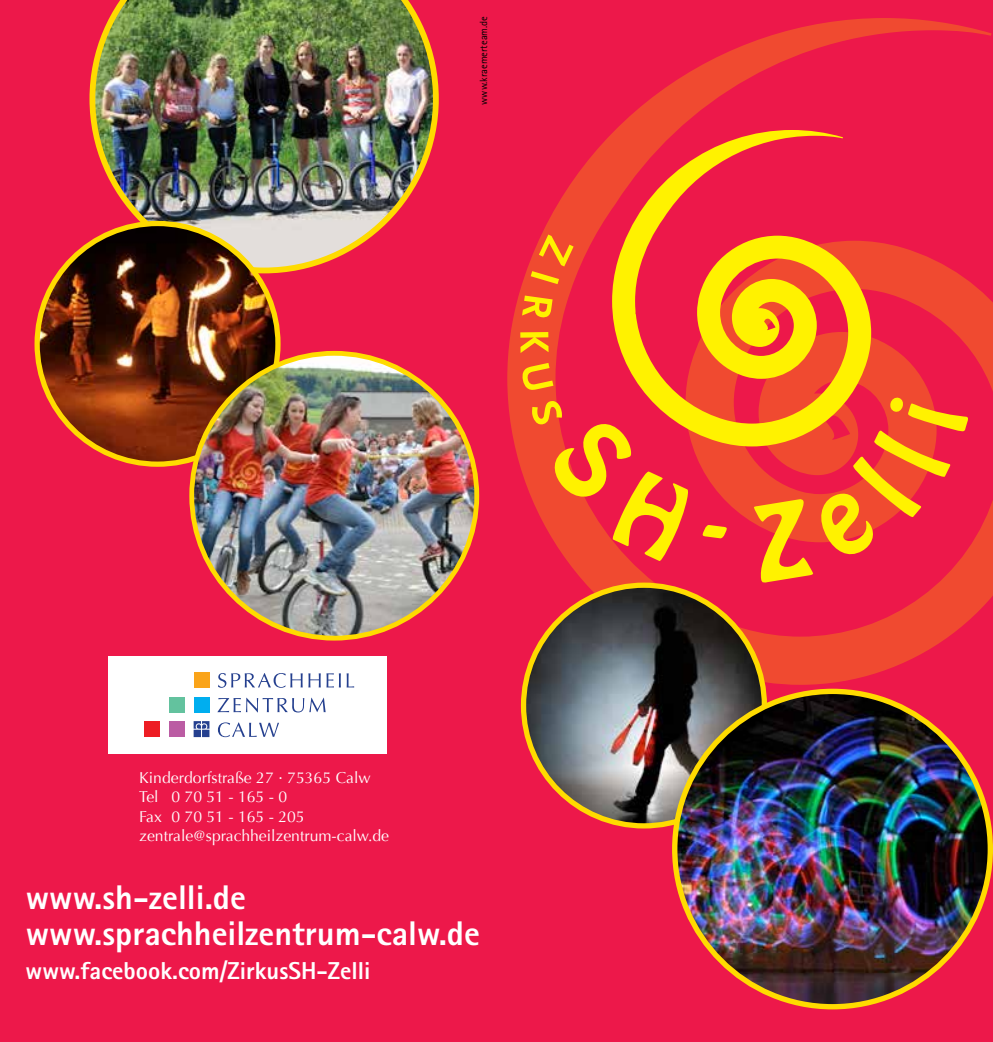
<style>
.page{position:relative;width:993px;height:1042px;background:#fff}
.page>*{position:absolute;margin:0;border:0;box-sizing:border-box;transform-origin:0 0}
.t1{font:800 34.3px/36.4px "Agfa Rotis Sans Serif";color:#fff}
.t2{font:800 24.5px "Agfa Rotis Sans Serif";color:#fff}
.t3{font:15.75px/19.2px "Optima";color:#fff}
.t4{font:10.5px "Agfa Rotis Sans Serif";color:#000}
</style>
<div class="page">
<div style="left:0;top:0;width:992px;height:1042px;background:#ed184a"></div>
<svg style="left:507px;top:18px;width:485px;height:667px"></svg>
<svg style="left:612px;top:130px;width:258px;height:267px"></svg>
<svg style="left:520px;top:234px;width:53px;height:191px"></svg>
<svg style="left:550px;top:397px;width:417px;height:185px"></svg>
<img style="left:89px;top:0;width:349px;height:273px">
<div style="left:108px;top:656px;width:279px;height:97px;background:#fff"></div>
<svg style="left:218px;top:673px;width:84px;height:15px"></svg>
<svg style="left:308px;top:673px;width:12px;height:14px"></svg>
<svg style="left:326px;top:673px;width:28px;height:14px"></svg>
<svg style="left:217px;top:698px;width:108px;height:14px"></svg>
<svg style="left:218px;top:722px;width:61px;height:15px"></svg>
<div style="left:193px;top:672px;width:16px;height:16px;background:#faa41a"></div>
<div style="left:193px;top:696px;width:16px;height:16px;background:#00aeef"></div>
<div style="left:169px;top:696px;width:16px;height:16px;background:#63c29e"></div>
<div style="left:169px;top:721px;width:16px;height:16px;background:#bb5ca3"></div>
<div style="left:144px;top:721px;width:16px;height:16px;background:#ed1d24"></div>
<svg style="left:193px;top:721px;width:16px;height:16px"></svg>
<img style="left:523px;top:585px;width:241px;height:241px;border-radius:120px">
<img style="left:37px;top:223px;width:241px;height:241px;border-radius:120px">
<img style="left:192px;top:353px;width:284px;height:285px;border-radius:142px">
<img style="left:674px;top:691px;width:315px;height:316px;border-radius:158px">
<p class="t4" style="left:477px;top:105px;width:90px;rotate:-90deg">www.kraemerteam.de</p>
<p class="t3" style="left:139px;top:768px;width:251px">Kinderdorfstraße 27 · 75365 Calw<br>Tel 0 70 51 - 165 - 0<br>Fax 0 70 51 - 165 - 205 zentrale@sprachheilzentrum-calw.de</p>
<h1 class="t1" style="left:26px;top:878px;width:455px">www.sh-zelli.de www.sprachheilzentrum-calw.de</h1>
<h2 class="t2" style="left:26px;top:955px;width:346px">www.facebook.com/ZirkusSH-Zelli</h2>
</div>
